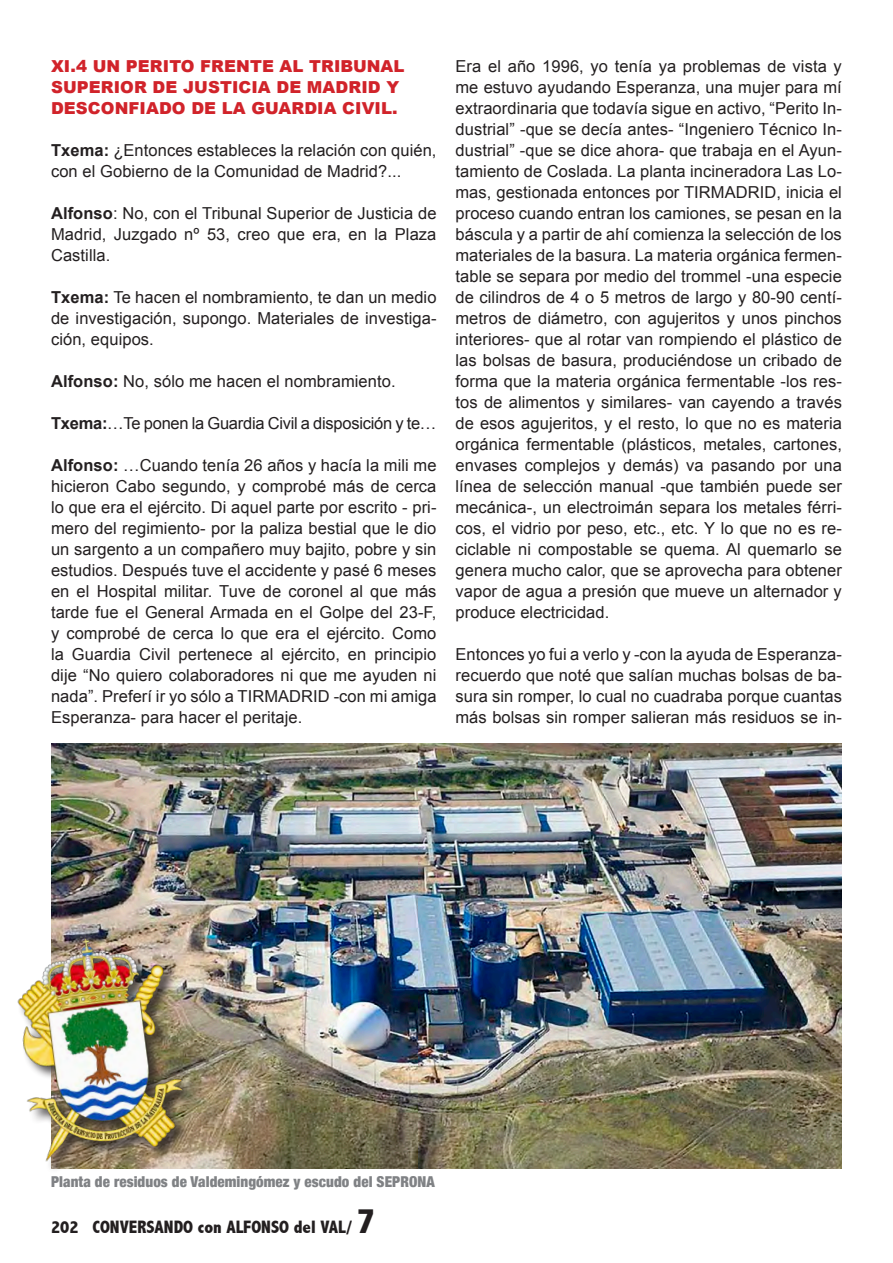
<style>
.page{position:relative;width:893px;height:1263px;background:#fff}
.page>*{position:absolute;margin:0;border:0;box-sizing:border-box;transform-origin:0 0}
.t1{font:800 condensed 18px "Abadi";color:#231f20}
.No_Spacing{font:16.5px/21px "Arial";letter-spacing:.005em;color:#231f20;text-align:justify}
.No_Spacing-2{font:900 16.5px/21px "Arial";letter-spacing:.005em;color:#d1232a}
.No_Spacing-3{font:16.5px "Arial";letter-spacing:-.015em;color:#231f20}
.t2{font:900 condensed 15px "Helvetica Neue";letter-spacing:.005em;color:#808285}
.s1{font-weight:700}
.s2{font-size:36px}
</style>
<div class="page">
<img style="left:51px;top:743px;width:791px;height:425px">
<div style="left:17px;top:937px;width:180px;height:237px;background:#231f20;opacity:.75"></div>
<img style="left:17px;top:925px;width:178px;height:241px">
<p class="No_Spacing-2" style="left:51px;top:55px;width:355px">XI.4 UN PERITO FRENTE AL TRIBUNAL<br>SUPERIOR DE JUSTICIA DE MADRID Y<br>DESCONFIADO DE LA GUARDIA CIVIL.</p>
<p class="No_Spacing" style="left:51px;top:140px;width:387px"><span class="s1">Txema:</span> ¿Entonces estableces la relación con quién, con el Gobierno de la Comunidad de Madrid?...</p>
<p class="No_Spacing" style="left:51px;top:203px;width:387px"><span class="s1">Alfonso</span>: No, con el Tribunal Superior de Justicia de Madrid, Juzgado nº 53, creo que era, en la Plaza Castilla.</p>
<p class="No_Spacing" style="left:51px;top:287px;width:387px"><span class="s1">Txema:</span> Te hacen el nombramiento, te dan un medio de investigación, supongo. Materiales de investiga&shy;ción, equipos.</p>
<p class="No_Spacing" style="left:51px;top:371px;width:346px"><span class="s1">Alfonso:</span> No, sólo me hacen el nombramiento.</p>
<p class="No_Spacing-3" style="left:51px;top:412px;width:387px"><span class="s1">Txema:</span>…Te ponen la Guardia Civil a disposición y te…</p>
<p class="No_Spacing" style="left:51px;top:455px;width:387px"><span class="s1">Alfonso:</span> …Cuando tenía 26 años y hacía la mili me hicieron Cabo segundo, y comprobé más de cerca lo que era el ejército. Di aquel parte por escrito - pri&shy;mero del regimiento- por la paliza bestial que le dio un sargento a un compañero muy bajito, pobre y sin estudios. Después tuve el accidente y pasé 6 meses en el Hospital militar. Tuve de coronel al que más tarde fue el General Armada en el Golpe del 23-F, y comprobé de cerca lo que era el ejército. Como la Guardia Civil pertenece al ejército, en principio dije “No quiero colaboradores ni que me ayuden ni nada”. Preferí ir yo sólo a TIRMADRID -con mi amiga Esperanza- para hacer el peritaje.</p>
<p class="No_Spacing" style="left:455px;top:56px;width:388px">Era el año 1996, yo tenía ya problemas de vista y me estuvo ayudando Esperanza, una mujer para mí extraordinaria que todavía sigue en activo, “Perito In&shy;dustrial” -que se decía antes- “Ingeniero Técnico In&shy;dustrial” -que se dice ahora- que trabaja en el Ayun&shy;tamiento de Coslada. La planta incineradora Las Lo&shy;mas, gestionada entonces por TIRMADRID, inicia el proceso cuando entran los camiones, se pesan en la báscula y a partir de ahí comienza la selección de los materiales de la basura. La materia orgánica fermen&shy;table se separa por medio del trommel -una especie de cilindros de 4 o 5 metros de largo y 80-90 centí&shy;metros de diámetro, con agujeritos y unos pinchos interiores- que al rotar van rompiendo el plástico de las bolsas de basura, produciéndose un cribado de forma que la materia orgánica fermentable -los res&shy;tos de alimentos y similares- van cayendo a través de esos agujeritos, y el resto, lo que no es materia orgánica fermentable (plásticos, metales, cartones, envases complejos y demás) va pasando por una línea de selección manual -que también puede ser mecánica-, un electroimán separa los metales férri&shy;cos, el vidrio por peso, etc., etc. Y lo que no es re&shy;ciclable ni compostable se quema. Al quemarlo se genera mucho calor, que se aprovecha para obtener vapor de agua a presión que mueve un alternador y produce electricidad.</p>
<p class="No_Spacing" style="left:455px;top:644px;width:388px">Entonces yo fui a verlo y -con la ayuda de Esperanza&shy;recuerdo que noté que salían muchas bolsas de ba&shy;sura sin romper, lo cual no cuadraba porque cuantas más bolsas sin romper salieran más residuos se in-</p>
<p class="t2" style="left:51px;top:1169px;width:385px">Planta de residuos de Valdemingómez y escudo del SEPRONA</p>
<p class="t1" style="left:51px;top:1216px;width:326px">202 CONVERSANDO con ALFONSO del VAL/ <span class="s2">7</span></p>
</div>
